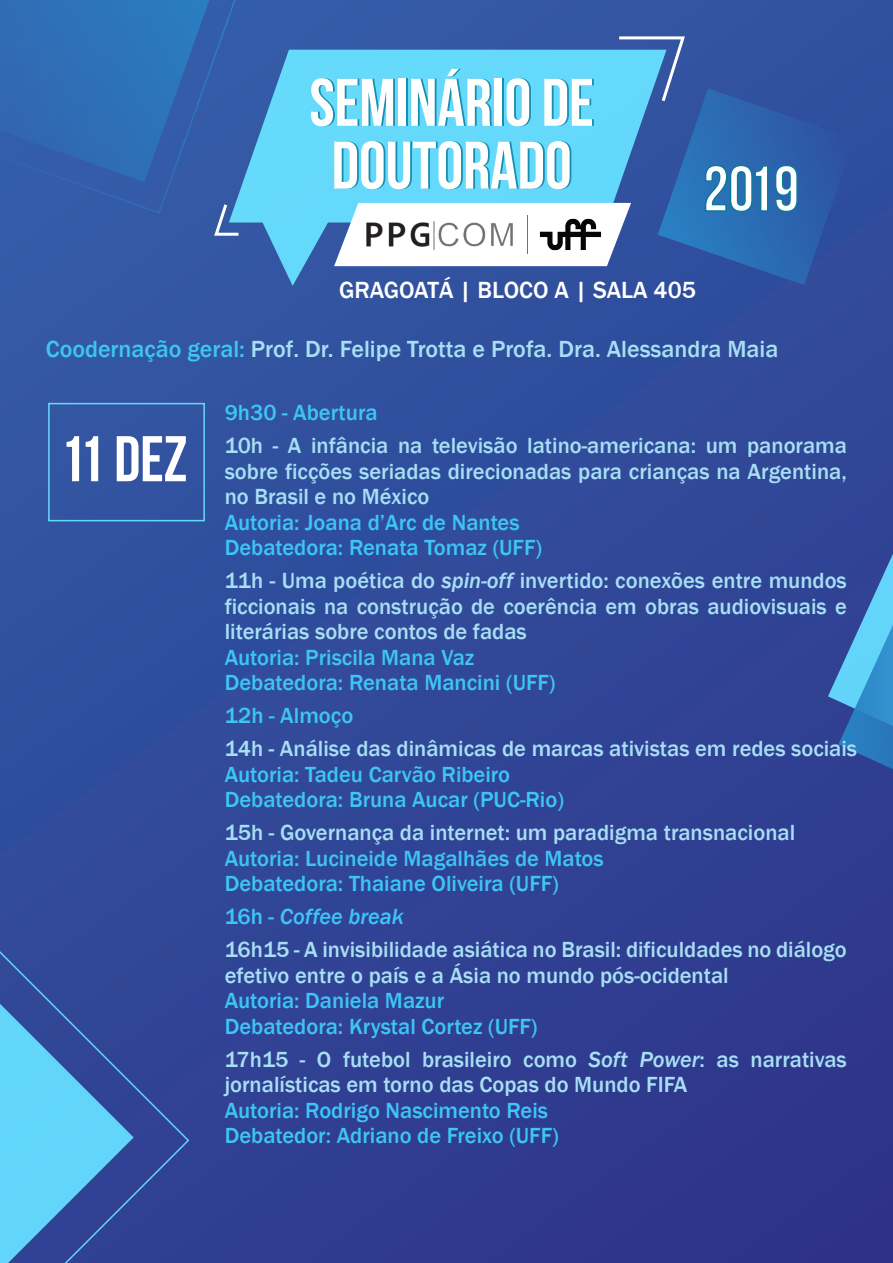
<style>
.page{position:relative;width:893px;height:1263px;background:#fff}
.page>*{position:absolute;margin:0;border:0;box-sizing:border-box;transform-origin:0 0}
.t1{font:67.35px/62.8px "Bebas Neue";color:#fff;text-align:center}
.t2{font:64.35px "Bebas Neue";letter-spacing:-.005em;color:#fff}
.t3{font:500 24px "Franklin Gothic";color:#a7dff4}
.t4{font:500 24px "Franklin Gothic";color:#fff}
.t5{font:500 22.5px/25.5px "Franklin Gothic";color:#a7dff4;text-align:justify}
.t6{font:500 22.5px/25.5px "Franklin Gothic";color:#3dc5f3}
.s1{color:#3dc5f3}
.s2{font-style:italic}
.s3{font-style:italic;color:#3dc5f3}
</style>
<div class="page">
<div style="left:0;top:0;width:893px;height:1263px;background:linear-gradient(to bottom,#3157a3,#30398d)"></div>
<svg style="left:0;top:927px;width:189px;height:336px;background:#3f6fb3"></svg>
<svg style="left:828px;top:512px;width:65px;height:268px;background:#3a6fb4"></svg>
<svg style="left:229px;top:50px;width:438px;height:236px;background:#54addd"></svg>
<svg style="left:212px;top:215px;width:29px;height:22px"></svg>
<div style="left:48px;top:403px;width:157px;height:118px;border:2px solid #3dc5f3"></div>
<svg style="left:0;top:0;width:245px;height:215px;background:#3167b0"></svg>
<svg style="left:334px;top:35px;width:520px;height:250px;background:#5b9bcd"></svg>
<h1 class="t1" style="left:309px;top:70px;width:286px">SEMINÁRIO DE<br>DOUTORADO</h1>
<h2 class="t2" style="left:703px;top:153px;width:98px">2019</h2>
<p class="t4" style="left:339px;top:275px;width:358px">GRAGOATÁ | BLOCO A | SALA 405</p>
<p class="t3" style="left:46px;top:334px;width:734px"><span class="s1">Coodernação geral:</span> Prof. Dr. Felipe Trotta e Profa. Dra. Alessandra Maia</p>
<h2 class="t2" style="left:60px;top:424px;width:129px">11 dez</h2>
<p class="t6" style="left:225px;top:400px;width:154px">9h30 - Abertura</p>
<p class="t5" style="left:225px;top:433px;width:624px">10h - A infância na televisão latino-americana: um panorama sobre ficções seriadas direcionadas para crianças na Argentina, no Brasil e no México</p>
<p class="t6" style="left:225px;top:510px;width:319px">Autoria: Joana d’Arc de Nantes<br>Debatedora: Renata Tomaz (UFF)</p>
<p class="t5" style="left:225px;top:568px;width:624px">11h - Uma poética do <span class="s2">spin-off</span> invertido: conexões entre mundos ficcionais na construção de coerência em obras audiovisuais e literárias sobre contos de fadas</p>
<p class="t6" style="left:225px;top:645px;width:332px">Autoria: Priscila Mana Vaz<br>Debatedora: Renata Mancini (UFF)</p>
<p class="t6" style="left:225px;top:703px;width:130px">12h - Almoço</p>
<p class="t5" style="left:225px;top:736px;width:634px">14h - Análise das dinâmicas de marcas ativistas em redes sociais</p>
<p class="t6" style="left:225px;top:762px;width:341px">Autoria: Tadeu Carvão Ribeiro<br>Debatedora: Bruna Aucar (PUC-Rio)</p>
<p class="t5" style="left:225px;top:820px;width:572px">15h - Governança da internet: um paradigma transnacional</p>
<p class="t6" style="left:225px;top:846px;width:380px">Autoria: Lucineide Magalhães de Matos<br>Debatedora: Thaiane Oliveira (UFF)</p>
<p class="t5" style="left:225px;top:900px;width:624px;line-height:33px"><span class="s1">16h -</span> <span class="s3">Coffee break<br></span>16h15 - A invisibilidade asiática no Brasil: dificuldades no diálogo</p>
<p class="t5" style="left:225px;top:963px;width:505px">efetivo entre o país e a Ásia no mundo pós-ocidental</p>
<p class="t6" style="left:225px;top:988px;width:314px">Autoria: Daniela Mazur<br>Debatedora: Krystal Cortez (UFF)</p>
<p class="t5" style="left:225px;top:1047px;width:624px">17h15 - O futebol brasileiro como <span class="s2">Soft Power</span>: as narrativas jornalísticas em torno das Copas do Mundo FIFA</p>
<p class="t6" style="left:225px;top:1098px;width:336px">Autoria: Rodrigo Nascimento Reis<br>Debatedor: Adriano de Freixo (UFF)</p>
</div>
